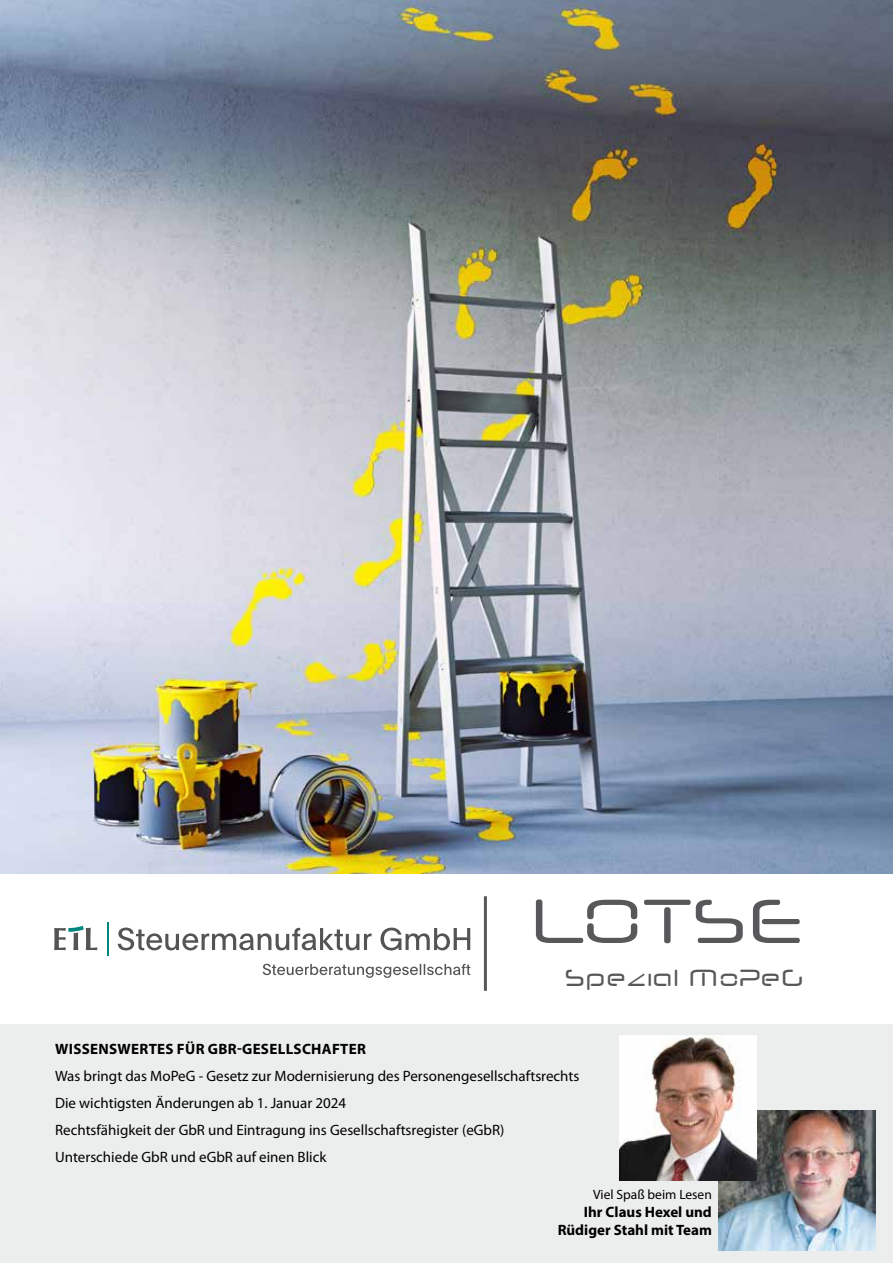
<style>
.page{position:relative;width:893px;height:1263px;background:#fff}
.page>*{position:absolute;margin:0;border:0;box-sizing:border-box;transform-origin:0 0}
.t1{font:97.5px "Neuropol Nova";color:#58585a}
.t2{font:36px "Neuropol Nova";color:#58585a}
.t3{font:15px/27px "Myriad Pro";color:#000}
.t4{font:700 15px/18px "Myriad Pro";color:#000;text-align:right}
.t5{font:700 15px "Myriad Pro";letter-spacing:.02em;color:#000}
.t6{font:13.5px "Myriad Pro";color:#000}
</style>
<div class="page">
<div style="left:0;top:1025px;width:893px;height:238px;background:#eceded"></div>
<hr style="left:484px;top:896px;width:3px;height:95px;background:#58585a">
<img style="left:0;top:0;width:893px;height:874px">
<img style="left:719px;top:1110px;width:156px;height:140px">
<img style="left:620px;top:1035px;width:136px;height:145px">
<svg style="left:54px;top:926px;width:43px;height:24px"></svg>
<hr style="left:107px;top:922px;width:2px;height:33px;background:#00857f">
<svg style="left:118px;top:927px;width:352px;height:23px"></svg>
<svg style="left:263px;top:964px;width:207px;height:14px"></svg>
<h1 class="t1" style="left:531px;top:881px;width:275px">LOTSE</h1>
<h2 class="t2" style="left:565px;top:963px;width:240px">Spezial MoPeG</h2>
<p class="t5" style="left:55px;top:1039px;width:312px">WISSENSWERTES FÜR GBR-GESELLSCHAFTER</p>
<p class="t3" style="left:55px;top:1062px;width:526px">Was bringt das MoPeG - Gesetz zur Modernisierung des Personengesellschaftsrechts Die wichtigsten Änderungen ab 1. Januar 2024<br>Rechtsfähigkeit der GbR und Eintragung ins Gesellschaftsregister (eGbR)<br>Unterschiede GbR und eGbR auf einen Blick</p>
<p class="t6" style="left:593px;top:1186px;width:120px">Viel Spaß beim Lesen</p>
<p class="t4" style="left:558px;top:1202px;width:156px">Ihr Claus Hexel und<br>Rüdiger Stahl mit Team</p>
</div>
